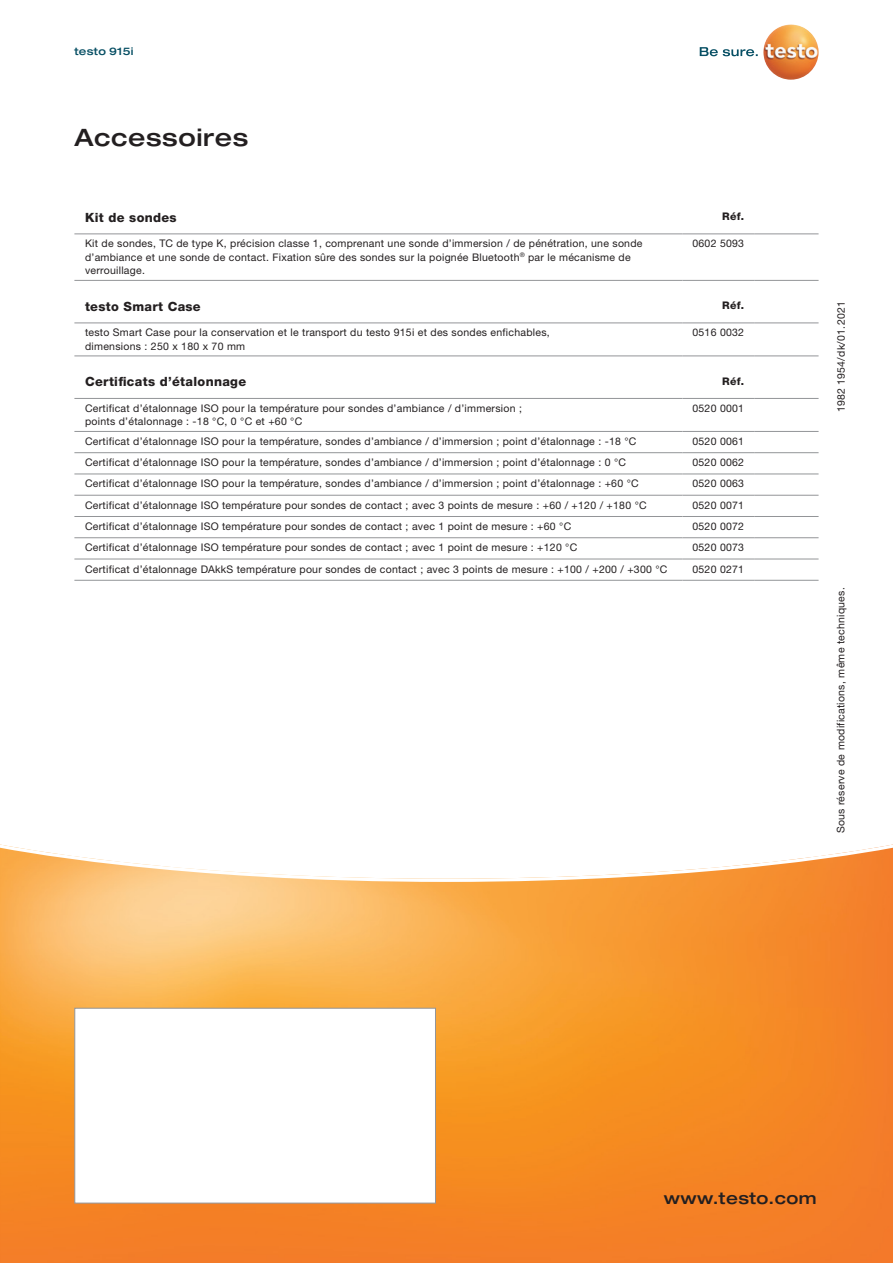
<style>
.page{position:relative;width:893px;height:1263px;background:#fff}
.page>*{position:absolute;margin:0;border:0;box-sizing:border-box;transform-origin:0 0}
.t1{font:500 expanded 24px "Helvetica Neue LTW1 G";letter-spacing:.025em;color:#231f20}
.t2{font:500 expanded 16.5px "Helvetica Neue LTW1 G";letter-spacing:.025em;color:#231f20}
.t3{font:800 12.75px "Helvetica Neue LTW1 G";letter-spacing:.025em;color:#231f20}
.t4{font:10.5px/13.5px "Helvetica Neue LTW1 G";letter-spacing:.025em;color:#231f20}
.t5{font:800 10.5px "Helvetica Neue LTW1 G";letter-spacing:.025em;color:#231f20}
.t6{font:500 expanded 10.5px "Helvetica Neue LTW1 G";letter-spacing:.025em;color:#074f64}
</style>
<div class="page">
<svg style="left:0;top:844px;width:893px;height:419px;background:#f79e46"></svg>
<svg style="left:700px;top:47px;width:58px;height:9px"></svg>
<img style="left:763px;top:24px;width:56px;height:56px;border-radius:28px">
<hr style="left:74px;top:233px;width:608px;height:1px;background:#939598">
<hr style="left:682px;top:233px;width:73px;height:1px;background:#939598">
<hr style="left:755px;top:233px;width:64px;height:1px;background:#939598">
<hr style="left:74px;top:280px;width:608px;height:1px;background:#939598">
<hr style="left:682px;top:280px;width:73px;height:1px;background:#939598">
<hr style="left:755px;top:280px;width:64px;height:1px;background:#939598">
<hr style="left:74px;top:322px;width:608px;height:1px;background:#939598">
<hr style="left:682px;top:322px;width:73px;height:1px;background:#939598">
<hr style="left:755px;top:322px;width:64px;height:1px;background:#939598">
<hr style="left:74px;top:355px;width:608px;height:1px;background:#939598">
<hr style="left:682px;top:355px;width:73px;height:1px;background:#939598">
<hr style="left:755px;top:355px;width:64px;height:1px;background:#939598">
<hr style="left:74px;top:398px;width:608px;height:1px;background:#939598">
<hr style="left:682px;top:398px;width:73px;height:1px;background:#939598">
<hr style="left:755px;top:398px;width:64px;height:1px;background:#939598">
<hr style="left:74px;top:431px;width:608px;height:1px;background:#939598">
<hr style="left:682px;top:431px;width:73px;height:1px;background:#939598">
<hr style="left:755px;top:431px;width:64px;height:1px;background:#939598">
<hr style="left:74px;top:452px;width:608px;height:1px;background:#939598">
<hr style="left:682px;top:452px;width:73px;height:1px;background:#939598">
<hr style="left:755px;top:452px;width:64px;height:1px;background:#939598">
<hr style="left:74px;top:474px;width:608px;height:1px;background:#939598">
<hr style="left:682px;top:474px;width:73px;height:1px;background:#939598">
<hr style="left:755px;top:474px;width:64px;height:1px;background:#939598">
<hr style="left:74px;top:495px;width:608px;height:1px;background:#939598">
<hr style="left:682px;top:495px;width:73px;height:1px;background:#939598">
<hr style="left:755px;top:495px;width:64px;height:1px;background:#939598">
<hr style="left:74px;top:516px;width:608px;height:1px;background:#939598">
<hr style="left:682px;top:516px;width:73px;height:1px;background:#939598">
<hr style="left:755px;top:516px;width:64px;height:1px;background:#939598">
<hr style="left:74px;top:537px;width:608px;height:1px;background:#939598">
<hr style="left:682px;top:537px;width:73px;height:1px;background:#939598">
<hr style="left:755px;top:537px;width:64px;height:1px;background:#939598">
<hr style="left:74px;top:559px;width:608px;height:1px;background:#939598">
<hr style="left:682px;top:559px;width:73px;height:1px;background:#939598">
<hr style="left:755px;top:559px;width:64px;height:1px;background:#939598">
<hr style="left:74px;top:580px;width:608px;height:1px;background:#939598">
<hr style="left:682px;top:580px;width:73px;height:1px;background:#939598">
<hr style="left:755px;top:580px;width:64px;height:1px;background:#939598">
<div style="left:74px;top:1008px;width:362px;height:195px;background:#fff;border:1px solid #939598"></div>
<p class="t6" style="left:74px;top:44px;width:60px">testo 915i</p>
<h1 class="t1" style="left:74px;top:122px;width:175px">Accessoires</h1>
<p class="t3" style="left:85px;top:210px;width:93px">Kit de sondes</p>
<p class="t5" style="left:722px;top:210px;width:23px">Réf.</p>
<p class="t4" style="left:85px;top:237px;width:559px">Kit de sondes, TC de type K, précision classe 1, comprenant une sonde d’immersion / de pénétration, une sonde d’ambiance et une sonde de contact. Fixation sûre des sondes sur la poignée Bluetooth<sup>®</sup> par le mécanisme de verrouillage.</p>
<p class="t4" style="left:692px;top:237px;width:53px">0602 5093</p>
<p class="t3" style="left:85px;top:299px;width:117px">testo Smart Case</p>
<p class="t5" style="left:722px;top:299px;width:23px">Réf.</p>
<p class="t4" style="left:85px;top:326px;width:466px">testo Smart Case pour la conservation et le transport du testo 915i et des sondes enfichables, dimensions : 250 x 180 x 70 mm</p>
<p class="t4" style="left:692px;top:326px;width:53px">0516 0032</p>
<p class="t3" style="left:85px;top:374px;width:163px">Certificats d’étalonnage</p>
<p class="t5" style="left:722px;top:375px;width:23px">Réf.</p>
<p class="t4" style="left:85px;top:401px;width:438px">Certificat d’étalonnage ISO pour la température pour sondes d’ambiance / d’immersion ; points d’étalonnage : -18 °C, 0 °C et +60 °C</p>
<p class="t4" style="left:692px;top:401px;width:53px">0520 0001</p>
<p class="t4" style="left:85px;top:434px;width:553px">Certificat d’étalonnage ISO pour la température, sondes d’ambiance / d’immersion ; point d’étalonnage : -18 °C</p>
<p class="t4" style="left:692px;top:434px;width:53px">0520 0061</p>
<p class="t4" style="left:85px;top:456px;width:542px">Certificat d’étalonnage ISO pour la température, sondes d’ambiance / d’immersion ; point d’étalonnage : 0 °C</p>
<p class="t4" style="left:692px;top:456px;width:53px">0520 0062</p>
<p class="t4" style="left:85px;top:477px;width:555px">Certificat d’étalonnage ISO pour la température, sondes d’ambiance / d’immersion ; point d’étalonnage : +60 °C</p>
<p class="t4" style="left:692px;top:477px;width:53px">0520 0063</p>
<p class="t4" style="left:85px;top:498px;width:563px">Certificat d’étalonnage ISO température pour sondes de contact ; avec 3 points de mesure : +60 / +120 / +180 °C</p>
<p class="t4" style="left:692px;top:498px;width:53px">0520 0071</p>
<p class="t4" style="left:85px;top:519px;width:488px">Certificat d’étalonnage ISO température pour sondes de contact ; avec 1 point de mesure : +60 °C</p>
<p class="t4" style="left:692px;top:519px;width:53px">0520 0072</p>
<p class="t4" style="left:85px;top:541px;width:494px">Certificat d’étalonnage ISO température pour sondes de contact ; avec 1 point de mesure : +120 °C</p>
<p class="t4" style="left:692px;top:541px;width:53px">0520 0073</p>
<p class="t4" style="left:85px;top:562px;width:584px">Certificat d’étalonnage DAkkS température pour sondes de contact ; avec 3 points de mesure : +100 / +200 / +300 °C</p>
<p class="t4" style="left:692px;top:562px;width:53px">0520 0271</p>
<p class="t4" style="left:834px;top:412px;width:113px;rotate:-90deg">1982 1954/dk/01.2021</p>
<p class="t4" style="left:834px;top:833px;width:248px;rotate:-90deg">Sous réserve de modifications, même techniques.</p>
<h2 class="t2" style="left:664px;top:1187px;width:154px">www.testo.com</h2>
</div>
